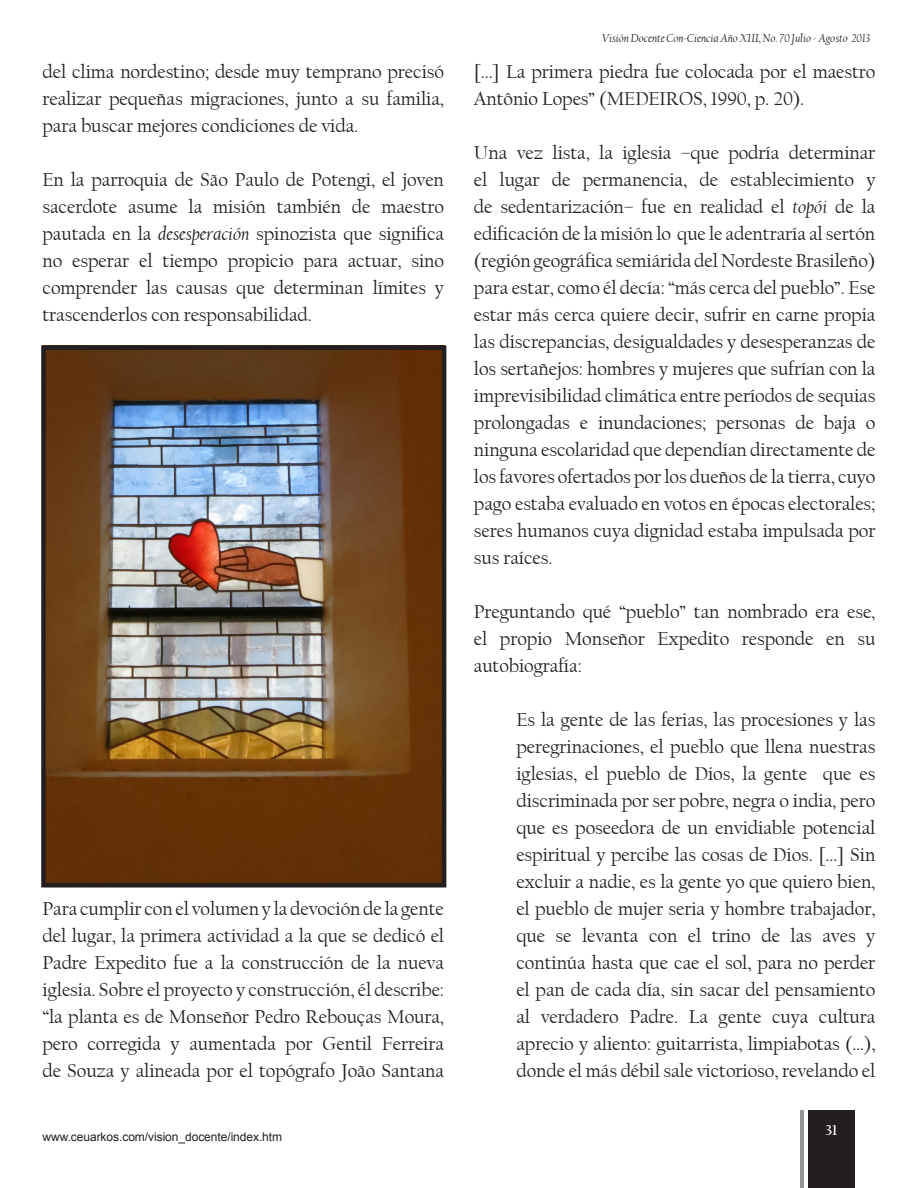
<style>
.page{position:relative;width:918px;height:1188px;background:#fff}
.page>*{position:absolute;margin:0;border:0;box-sizing:border-box;transform-origin:0 0}
.t1{font:19.5px/27px "Californian FB";letter-spacing:-.005em;color:#231f20;text-align:justify}
.t2{font:700 15px "Californian FB";color:#fff}
.t3{font:italic 12px "Californian FB";letter-spacing:-.005em;color:#231f20}
.t4{font:12px "Arial";letter-spacing:-.005em;color:#231f20}
.s1{font-style:italic}
</style>
<div class="page">
<div style="left:808px;top:1110px;width:46px;height:78px;background:#231f20"></div>
<hr style="left:801px;top:1110px;width:3px;height:78px;background:#939598">
<img style="left:46px;top:350px;width:395px;height:533px">
<div style="left:41px;top:345px;width:405px;height:543px;border:4px solid #231f20"></div>
<p class="t1" style="left:43px;top:59px;width:403px">del clima nordestino; desde muy temprano precisó realizar pequeñas migraciones, junto a su familia, para buscar mejores condiciones de vida.</p>
<p class="t1" style="left:43px;top:167px;width:403px">En la parroquia de São Paulo de Potengi, el joven sacerdote asume la misión también de maestro pautada en la <span class="s1">desesperación</span> spinozista que significa no esperar el tiempo propicio para actuar, sino comprender las causas que determinan límites y trascenderlos con responsabilidad.</p>
<p class="t1" style="left:43px;top:896px;width:403px">Para cumplir con el volumen y la devoción de la gente del lugar, la primera actividad a la que se dedicó el Padre Expedito fue a la construcción de la nueva iglesia. Sobre el proyecto y construcción, él describe: “la planta es de Monseñor Pedro Rebouças Moura, pero corregida y aumentada por Gentil Ferreira de Souza y alineada por el topógrafo João Santana</p>
<p class="t4" style="left:43px;top:1129px;width:241px">www.ceuarkos.com/vision_docente/index.htm</p>
<p class="t3" style="left:602px;top:31px;width:270px">Visión Docente Con-Ciencia Año XIII, No. 70 Julio - Agosto 2013</p>
<p class="t1" style="left:474px;top:59px;width:403px">[...] La primera piedra fue colocada por el maestro<br>Antônio Lopes” (MEDEIROS, 1990, p. 20).</p>
<p class="t1" style="left:474px;top:140px;width:403px">Una vez lista, la iglesia –que podría determinar el lugar de permanencia, de establecimiento y de sedentarización– fue en realidad el <span class="s1">topói</span> de la edificación de la misión lo que le adentraría al sertón (región geográfica semiárida del Nordeste Brasileño) para estar, como él decía: “más cerca del pueblo”. Ese estar más cerca quiere decir, sufrir en carne propia las discrepancias, desigualdades y desesperanzas de los sertañejos: hombres y mujeres que sufrían con la imprevisibilidad climática entre períodos de sequias prolongadas e inundaciones; personas de baja o ninguna escolaridad que dependían directamente de los favores ofertados por los dueños de la tierra, cuyo pago estaba evaluado en votos en épocas electorales; seres humanos cuya dignidad estaba impulsada por sus raíces.</p>
<p class="t1" style="left:474px;top:599px;width:403px">Preguntando qué “pueblo” tan nombrado era ese, el propio Monseñor Expedito responde en su autobiografía:</p>
<p class="t1" style="left:516px;top:707px;width:361px">Es la gente de las ferias, las procesiones y las peregrinaciones, el pueblo que llena nuestras iglesias, el pueblo de Dios, la gente que es discriminada por ser pobre, negra o india, pero que es poseedora de un envidiable potencial espiritual y percibe las cosas de Dios. [...] Sin excluir a nadie, es la gente yo que quiero bien, el pueblo de mujer seria y hombre trabajador, que se levanta con el trino de las aves y continúa hasta que cae el sol, para no perder el pan de cada día, sin sacar del pensamiento al verdadero Padre. La gente cuya cultura aprecio y aliento: guitarrista, limpiabotas (…), donde el más débil sale victorioso, revelando el</p>
<p class="t2" style="left:825px;top:1121px;width:14px">31</p>
</div>
